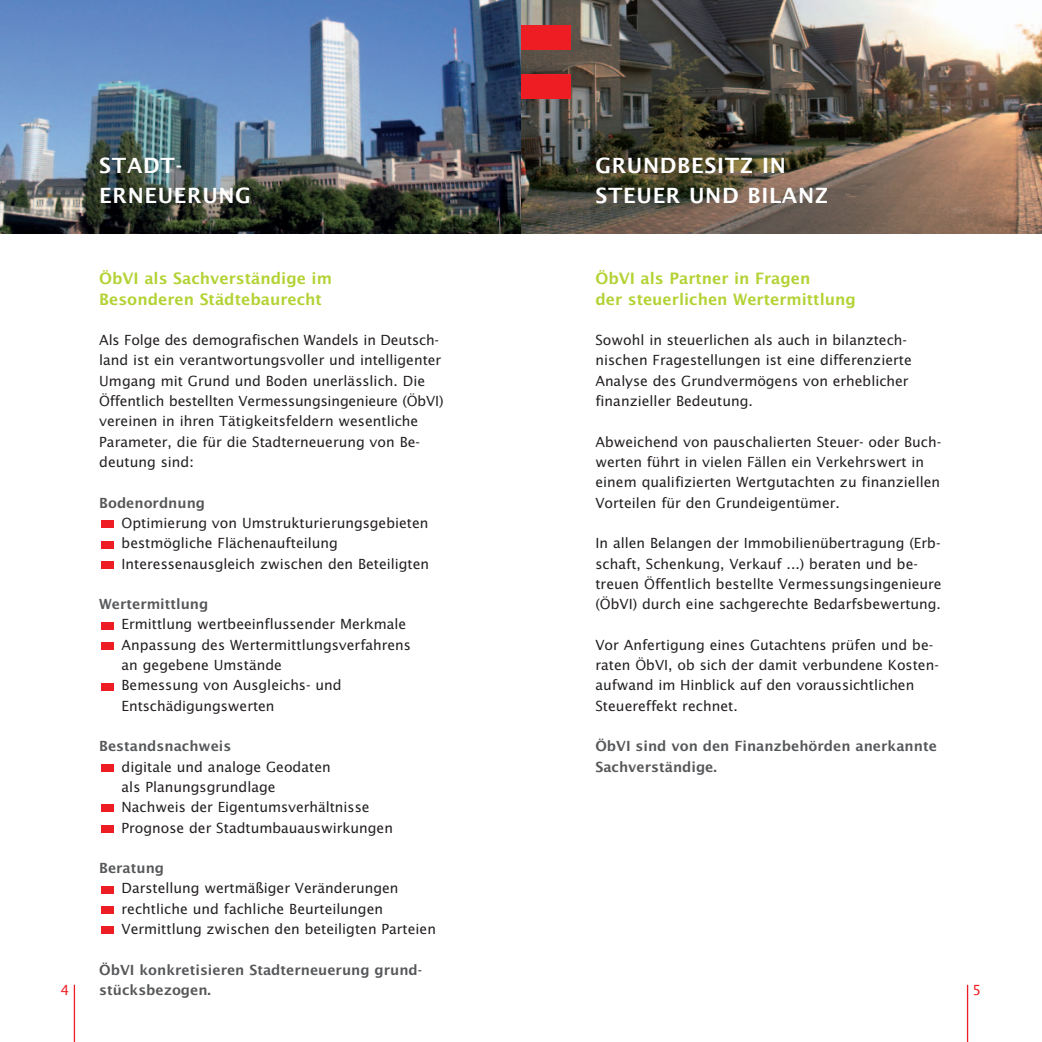
<style>
.page{position:relative;width:1042px;height:1042px;background:#fff}
.page>*{position:absolute;margin:0;border:0;box-sizing:border-box;transform-origin:0 0}
.t1{font:600 21px/30.4px "Lucida Sans";letter-spacing:.03em;color:#fff}
.t2{font:600 15.75px/20.3px "Lucida Sans";color:#b3d234}
.t3{font:14px/20.3px "Lucida Sans";color:#231f20}
.t4{font:600 14px/20.3px "Lucida Sans";color:#57585a}
.t5{font:14px "Lucida Sans";color:#ee1d23}
</style>
<div class="page">
<img style="left:521px;top:0;width:521px;height:233px">
<div style="left:521px;top:25px;width:49px;height:25px;background:#ee1d23"></div>
<div style="left:521px;top:74px;width:49px;height:25px;background:#ee1d23"></div>
<img style="left:0;top:0;width:521px;height:233px">
<div style="left:101px;top:926px;width:12px;height:8px;background:#ee1d23"></div>
<div style="left:101px;top:906px;width:12px;height:8px;background:#ee1d23"></div>
<div style="left:101px;top:886px;width:12px;height:7px;background:#ee1d23"></div>
<div style="left:101px;top:825px;width:12px;height:7px;background:#ee1d23"></div>
<div style="left:101px;top:805px;width:12px;height:7px;background:#ee1d23"></div>
<div style="left:101px;top:764px;width:12px;height:7px;background:#ee1d23"></div>
<div style="left:101px;top:683px;width:12px;height:7px;background:#ee1d23"></div>
<div style="left:101px;top:642px;width:12px;height:8px;background:#ee1d23"></div>
<div style="left:101px;top:622px;width:12px;height:7px;background:#ee1d23"></div>
<div style="left:101px;top:561px;width:12px;height:7px;background:#ee1d23"></div>
<div style="left:101px;top:541px;width:12px;height:7px;background:#ee1d23"></div>
<div style="left:101px;top:520px;width:12px;height:8px;background:#ee1d23"></div>
<hr style="left:74px;top:985px;width:1px;height:57px;background:#ee1d23">
<hr style="left:967px;top:985px;width:1px;height:57px;background:#ee1d23">
<h1 class="t1" style="left:99px;top:151px;width:153px">STADT-<br>ERNEUERUNG</h1>
<h1 class="t1" style="left:595px;top:151px;width:234px">GRUNDBESITZ IN<br>STEUER UND BILANZ</h1>
<p class="t2" style="left:99px;top:269px;width:234px">ÖbVI als Sachverständige im<br>Besonderen Städtebaurecht</p>
<p class="t3" style="left:99px;top:331px;width:346px">Als Folge des demografischen Wandels in Deutsch&shy;land ist ein verantwortungsvoller und intelligenter Umgang mit Grund und Boden unerlässlich. Die Öffentlich bestellten Vermessungsingenieure (ÖbVI) vereinen in ihren Tätigkeitsfeldern wesentliche Parameter, die für die Stadterneuerung von Be&shy;deutung sind:</p>
<p class="t4" style="left:99px;top:493px;width:107px">Bodenordnung</p>
<p class="t3" style="left:122px;top:514px;width:309px">Optimierung von Umstrukturierungsgebieten bestmögliche Flächenaufteilung<br>Interessenausgleich zwischen den Beteiligten</p>
<p class="t4" style="left:99px;top:595px;width:111px">Wertermittlung</p>
<p class="t3" style="left:122px;top:615px;width:291px">Ermittlung wertbeeinflussender Merkmale<br>Anpassung des Wertermittlungsverfahrens an gegebene Umstände<br>Bemessung von Ausgleichs- und<br>Entschädigungswerten</p>
<p class="t4" style="left:99px;top:737px;width:134px">Bestandsnachweis</p>
<p class="t3" style="left:122px;top:757px;width:273px">digitale und analoge Geodaten<br>als Planungsgrundlage<br>Nachweis der Eigentumsverhältnisse<br>Prognose der Stadtumbauauswirkungen</p>
<p class="t4" style="left:99px;top:859px;width:66px">Beratung</p>
<p class="t3" style="left:122px;top:879px;width:316px">Darstellung wertmäßiger Veränderungen rechtliche und fachliche Beurteilungen<br>Vermittlung zwischen den beteiligten Parteien</p>
<p class="t4" style="left:99px;top:960px;width:324px">ÖbVI konkretisieren Stadterneuerung grund&shy;stücksbezogen.</p>
<p class="t2" style="left:595px;top:269px;width:262px">ÖbVI als Partner in Fragen<br>der steuerlichen Wertermittlung</p>
<p class="t3" style="left:595px;top:331px;width:318px">Sowohl in steuerlichen als auch in bilanztech&shy;nischen Fragestellungen ist eine differenzierte Analyse des Grundvermögens von erheblicher finanzieller Bedeutung.</p>
<p class="t3" style="left:595px;top:432px;width:347px">Abweichend von pauschalierten Steuer- oder Buch&shy;werten führt in vielen Fällen ein Verkehrswert in einem qualifizierten Wertgutachten zu finanziellen Vorteilen für den Grundeigentümer.</p>
<p class="t3" style="left:595px;top:534px;width:348px">In allen Belangen der Immobilienübertragung (Erb&shy;schaft, Schenkung, Verkauf ...) beraten und be&shy;treuen Öffentlich bestellte Vermessungsingenieure (ÖbVI) durch eine sachgerechte Bedarfsbewertung.</p>
<p class="t3" style="left:595px;top:635px;width:345px">Vor Anfertigung eines Gutachtens prüfen und be&shy;raten ÖbVI, ob sich der damit verbundene Kosten&shy;aufwand im Hinblick auf den voraussichtlichen Steuereffekt rechnet.</p>
<p class="t4" style="left:595px;top:737px;width:343px">ÖbVI sind von den Finanzbehörden anerkannte<br>Sachverständige.</p>
<p class="t5" style="left:61px;top:984px;width:10px">4</p>
<p class="t5" style="left:972px;top:984px;width:10px">5</p>
</div>
